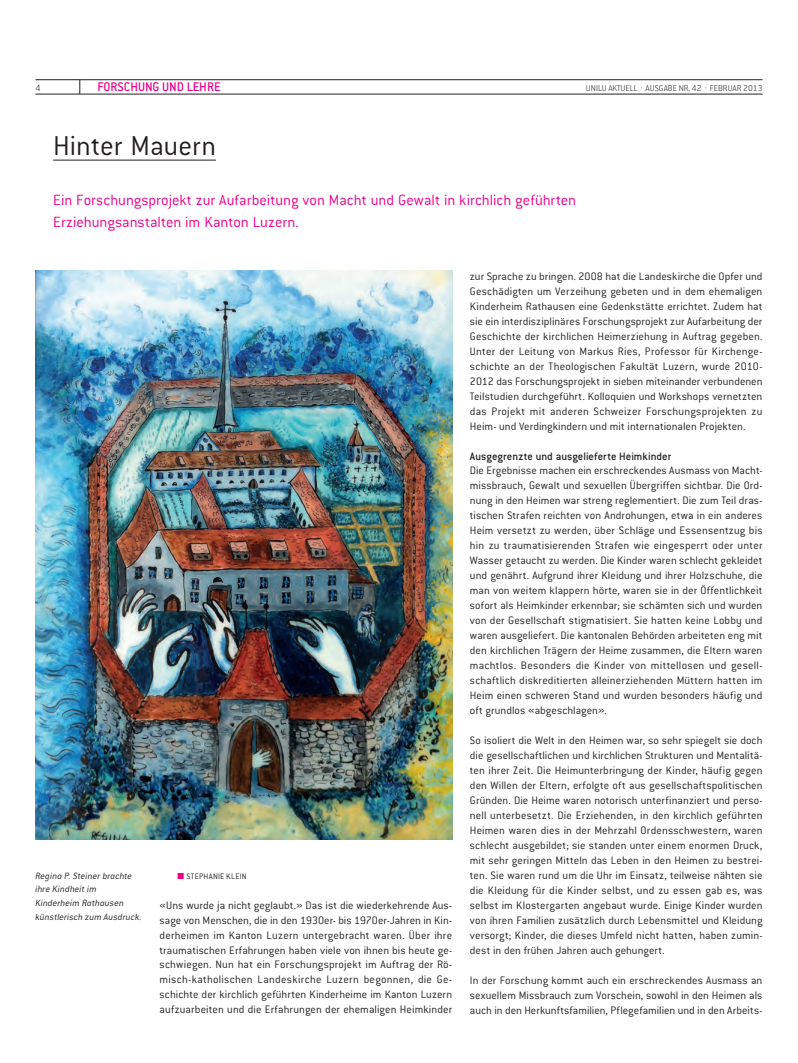
<style>
.page{position:relative;width:798px;height:1063px;background:#fff}
.page>*{position:absolute;margin:0;border:0;box-sizing:border-box;transform-origin:0 0}
.t1{font:300 30px "Conduit ITC Std";color:#231f20}
.t2{font:300 16.25px/22.5px "Conduit ITC Std";color:#ed028c}
.t3{font:500 13.75px "Conduit ITC Std";letter-spacing:.005em;color:#ed028c}
.t4{font:300 11.88px/15px "Conduit ITC Std";letter-spacing:.005em;color:#231f20;text-align:justify}
.t5{font:500 11.88px "Conduit ITC Std";letter-spacing:.005em;color:#231f20}
.t6{font:italic 300 10px/13.8px "Conduit ITC Std";letter-spacing:.01em;color:#231f20}
.t7{font:200 10px "Conduit ITC Std";color:#231f20}
.t8{font:200 9.38px "Conduit ITC Std";color:#231f20}
.t9{font:300 8.75px "Conduit ITC Std";color:#231f20}
.t10{font:8.75px "Zapf Dingbats Std";color:#ed028c}
.s1{color:#ed028c}
</style>
<div class="page">
<hr style="left:35px;top:80px;width:727px;height:1px;background:#231f20">
<hr style="left:35px;top:94px;width:727px;height:1px;background:#231f20">
<svg style="left:80px;top:80px;width:1px;height:14px"></svg>
<hr style="left:53px;top:160px;width:163px;height:1px;background:#231f20">
<img style="left:35px;top:270px;width:417px;height:569px">
<p class="t7" style="left:35px;top:82px;width:7px">4</p>
<p class="t3" style="left:97px;top:79px;width:125px">FORSCHUNG UND LEHRE</p>
<p class="t8" style="left:585px;top:82px;width:178px">UNILU AKTUELL <span class="s1">·</span> AUSGABE NR. 42 <span class="s1">·</span> FEBRUAR 2013</p>
<h1 class="t1" style="left:53px;top:127px;width:164px">Hinter Mauern</h1>
<h2 class="t2" style="left:53px;top:188px;width:524px">Ein Forschungsprojekt zur Aufarbeitung von Macht und Gewalt in kirchlich geführten<br>Erziehungsanstalten im Kanton Luzern.</h2>
<p class="t6" style="left:35px;top:868px;width:108px">Regina P. Steiner brachte ihre Kindheit im<br>Kinderheim Rathausen künstlerisch zum Ausdruck.</p>
<p class="t9" style="left:177px;top:871px;width:16px"><span class="s1">■</span> Stephanie</p>
<p class="t9" style="left:226px;top:871px;width:8px">Klein</p>
<p class="t4" style="left:159px;top:897px;width:294px">«Uns wurde ja nicht geglaubt.» Das ist die wiederkehrende Aus&shy;sage von Menschen, die in den 1930er- bis 1970er-Jahren in Kin&shy;derheimen im Kanton Luzern untergebracht waren. Über ihre traumatischen Erfahrungen haben viele von ihnen bis heute ge&shy;schwiegen. Nun hat ein Forschungsprojekt im Auftrag der Rö&shy;misch-katholischen Landeskirche Luzern begonnen, die Ge&shy;schichte der kirchlich geführten Kinderheime im Kanton Luzern aufzuarbeiten und die Erfahrungen der ehemaligen Heimkinder</p>
<p class="t10" style="left:184px;top:871px;width:4px">■</p>
<p class="t4" style="left:469px;top:268px;width:294px">zur Sprache zu bringen. 2008 hat die Landeskirche die Opfer und Geschädigten um Verzeihung gebeten und in dem ehemaligen Kinderheim Rathausen eine Gedenkstätte errichtet. Zudem hat sie ein interdisziplinäres Forschungsprojekt zur Aufarbeitung der Geschichte der kirchlichen Heimerziehung in Auftrag gegeben.<br>Unter der Leitung von Markus Ries, Professor für Kirchenge&shy;schichte an der Theologischen Fakultät Luzern, wurde 2010- 2012 das Forschungsprojekt in sieben miteinander verbundenen Teilstudien durchgeführt. Kolloquien und Workshops vernetzten das Projekt mit anderen Schweizer Forschungsprojekten zu Heim- und Verdingkindern und mit internationalen Projekten.</p>
<p class="t5" style="left:469px;top:449px;width:203px">Ausgegrenzte und ausgelieferte Heimkinder</p>
<p class="t4" style="left:469px;top:463px;width:294px">Die Ergebnisse machen ein erschreckendes Ausmass von Macht&shy;missbrauch, Gewalt und sexuellen Übergriffen sichtbar. Die Ord&shy;nung in den Heimen war streng reglementiert. Die zum Teil dras&shy;tischen Strafen reichten von Androhungen, etwa in ein anderes Heim versetzt zu werden, über Schläge und Essensentzug bis hin zu traumatisierenden Strafen wie eingesperrt oder unter Wasser getaucht zu werden. Die Kinder waren schlecht gekleidet und genährt. Aufgrund ihrer Kleidung und ihrer Holzschuhe, die man von weitem klappern hörte, waren sie in der Öffentlichkeit sofort als Heimkinder erkennbar; sie schämten sich und wurden von der Gesellschaft stigmatisiert. Sie hatten keine Lobby und waren ausgeliefert. Die kantonalen Behörden arbeiteten eng mit den kirchlichen Trägern der Heime zusammen, die Eltern waren machtlos. Besonders die Kinder von mittellosen und gesell&shy;schaftlich diskreditierten alleinerziehenden Müttern hatten im Heim einen schweren Stand und wurden besonders häufig und oft grundlos «abgeschlagen».</p>
<p class="t4" style="left:469px;top:732px;width:294px">So isoliert die Welt in den Heimen war, so sehr spiegelt sie doch die gesellschaftlichen und kirchlichen Strukturen und Mentalitä&shy;ten ihrer Zeit. Die Heimunterbringung der Kinder, häufig gegen den Willen der Eltern, erfolgte oft aus gesellschaftspolitischen Gründen. Die Heime waren notorisch unterfinanziert und perso&shy;nell unterbesetzt. Die Erziehenden, in den kirchlich geführten Heimen waren dies in der Mehrzahl Ordensschwestern, waren schlecht ausgebildet; sie standen unter einem enormen Druck, mit sehr geringen Mitteln das Leben in den Heimen zu bestrei&shy;ten. Sie waren rund um die Uhr im Einsatz, teilweise nähten sie die Kleidung für die Kinder selbst, und zu essen gab es, was selbst im Klostergarten angebaut wurde. Einige Kinder wurden von ihren Familien zusätzlich durch Lebensmittel und Kleidung versorgt; Kinder, die dieses Umfeld nicht hatten, haben zumin&shy;dest in den frühen Jahren auch gehungert.</p>
<p class="t4" style="left:469px;top:972px;width:294px">In der Forschung kommt auch ein erschreckendes Ausmass an sexuellem Missbrauch zum Vorschein, sowohl in den Heimen als auch in den Herkunftsfamilien, Pflegefamilien und in den Arbeits-</p>
</div>
